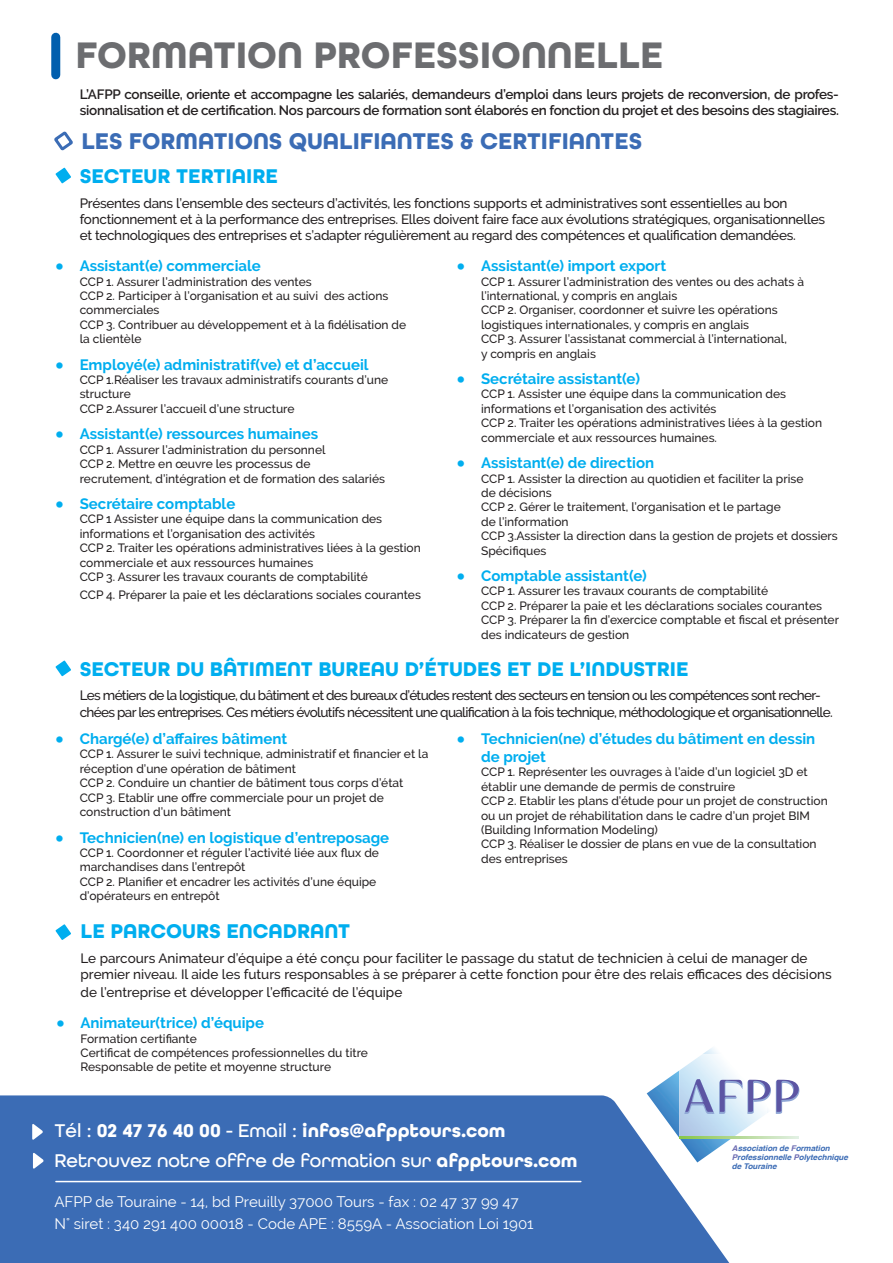
<style>
.page{position:relative;width:893px;height:1263px;background:#fff}
.page>*{position:absolute;margin:0;border:0;box-sizing:border-box;transform-origin:0 0}
.t1{font:700 39px "All Round Gothic";color:#6c6d70}
.t2{font:700 24px "All Round Gothic";color:#3b6cb5}
.t3{font:700 21px "All Round Gothic";color:#00aeef}
.t4{font:500 19.5px "All Round Gothic";color:#fff}
.t5{font:700 19.5px "All Round Gothic";color:#fff}
.t6{font:700 15px/18px "Raleway";color:#00aeef}
.t7{font:15px/22.2px "Raleway";color:#fff}
.t8{font:500 13.5px/16.2px "Raleway";letter-spacing:-.02em;color:#231f20}
.t9{font:500 13.5px/16.2px "Raleway";color:#231f20}
.t10{font:500 13.5px/16.2px "Raleway";letter-spacing:-.05em;color:#231f20}
.t11{font:600 13.5px/16.2px "Raleway";letter-spacing:-.02em;color:#231f20}
.t12{font:500 12px/14.4px "Raleway";color:#231f20}
.t13{font:italic 700 7.8px/9.4px "Helvetica";letter-spacing:-.01em;color:#3c6cb5;scale:1.04 1}
.s1{font-size:30px}
.s2{font-weight:500}
.s3{font-weight:700}
.s4{color:#6e6db2}
</style>
<div class="page">
<div style="left:0;top:1095px;width:730px;height:168px;background:#3b6cb5"></div>
<img style="left:647px;top:1048px;width:84px;height:114px">
<svg style="left:679px;top:1054px;width:121px;height:82px"></svg>
<img style="left:679px;top:1136px;width:120px;height:3px">
<svg style="left:33px;top:1152px;width:11px;height:17px"></svg>
<svg style="left:32px;top:1123px;width:11px;height:17px"></svg>
<hr style="left:56px;top:1181px;width:525px;height:1px;background:#fff">
<div style="left:51px;top:37px;width:9px;height:38px;background:#015fae"></div>
<svg style="left:54px;top:131px;width:19px;height:19px"></svg>
<svg style="left:55px;top:168px;width:16px;height:15px"></svg>
<svg style="left:55px;top:660px;width:16px;height:16px"></svg>
<svg style="left:55px;top:924px;width:16px;height:16px"></svg>
<h1 class="t1" style="left:75px;top:31px;width:589px">FORMATION PROFESSIONNELLE</h1>
<p class="t11" style="left:80px;top:86px;width:761px">L’AFPP conseille, oriente et accompagne les salariés, demandeurs d’emploi dans leurs projets de reconversion, de profes&shy;sionnalisation et de certification. Nos parcours de formation sont élaborés en fonction du projet et des besoins des stagiaires.</p>
<h2 class="t2" style="left:81px;top:127px;width:562px">LES FORMATIONS QUALIFIANTES &amp; CERTIFIANTES</h2>
<h3 class="t3" style="left:80px;top:164px;width:200px">SECTEUR TERTIAIRE</h3>
<p class="t8" style="left:80px;top:195px;width:747px">Présentes dans l’ensemble des secteurs d’activités, les fonctions supports et administratives sont essentielles au bon fonctionnement et à la performance des entreprises. Elles doivent faire face aux évolutions stratégiques, organisationnelles et technologiques des entreprises et s’adapter régulièrement au regard des compétences et qualification demandées.</p>
<p class="t6" style="left:54px;top:257px;width:208px"><span class="s1">•</span> Assistant(e) commerciale</p>
<p class="t12" style="left:80px;top:274px;width:328px">CCP 1. Assurer l’administration des ventes<br>CCP 2. Participer à l’organisation et au suivi des actions commerciales<br>CCP 3. Contribuer au développement et à la fidélisation de la clientèle</p>
<p class="t6" style="left:54px;top:355px;width:316px"><span class="s1">•</span> Employé(e) administratif(ve) et d’accueil</p>
<p class="t12" style="left:80px;top:373px;width:310px">CCP 1.Réaliser les travaux administratifs courants d’une structure<br>CCP 2.Assurer l’accueil d’une structure</p>
<p class="t6" style="left:54px;top:425px;width:265px"><span class="s1">•</span> Assistant(e) ressources humaines</p>
<p class="t12" style="left:80px;top:442px;width:307px">CCP 1. Assurer l’administration du personnel<br>CCP 2. Mettre en œuvre les processus de recrutement, d’intégration et de formation des salariés</p>
<p class="t6" style="left:54px;top:495px;width:183px"><span class="s1">•</span> Secrétaire comptable</p>
<p class="t12" style="left:80px;top:512px;width:343px">CCP 1 Assister une équipe dans la communication des informations et l’organisation des activités<br>CCP 2. Traiter les opérations administratives liées à la gestion commerciale et aux ressources humaines<br>CCP 3. Assurer les travaux courants de comptabilité</p>
<p class="t12" style="left:80px;top:588px;width:343px">CCP 4. Préparer la paie et les déclarations sociales courantes</p>
<p class="t6" style="left:456px;top:257px;width:212px"><span class="s1">•</span> Assistant(e) import export</p>
<p class="t12" style="left:481px;top:274px;width:324px">CCP 1. Assurer l’administration des ventes ou des achats à l’international, y compris en anglais<br>CCP 2. Organiser, coordonner et suivre les opérations logistiques internationales, y compris en anglais<br>CCP 3. Assurer l’assistanat commercial à l’international,<br>y compris en anglais</p>
<p class="t6" style="left:456px;top:370px;width:186px"><span class="s1">•</span> Secrétaire assistant(e)</p>
<p class="t12" style="left:481px;top:387px;width:343px">CCP 1. Assister une équipe dans la communication des informations et l’organisation des activités<br>CCP 2. Traiter les opérations administratives liées à la gestion commerciale et aux ressources humaines.</p>
<p class="t6" style="left:456px;top:454px;width:200px"><span class="s1">•</span> Assistant(e) de direction</p>
<p class="t12" style="left:481px;top:471px;width:358px">CCP 1. Assister la direction au quotidien et faciliter la prise<br>de décisions<br>CCP 2. Gérer le traitement, l’organisation et le partage<br>de l’information<br>CCP 3.Assister la direction dans la gestion de projets et dossiers Spécifiques</p>
<p class="t6" style="left:456px;top:567px;width:193px"><span class="s1">•</span> Comptable assistant(e)</p>
<p class="t12" style="left:481px;top:584px;width:359px">CCP 1. Assurer les travaux courants de comptabilité<br>CCP 2. Préparer la paie et les déclarations sociales courantes CCP 3. Préparer la fin d’exercice comptable et fiscal et présenter des indicateurs de gestion</p>
<h3 class="t3" style="left:80px;top:656px;width:610px">SECTEUR DU BÂTIMENT BUREAU D’ÉTUDES ET DE L’INDUSTRIE</h3>
<p class="t10" style="left:80px;top:688px;width:754px">Les métiers de la logistique, du bâtiment et des bureaux d’études restent des secteurs en tension ou les compétences sont recher&shy;chées par les entreprises. Ces métiers évolutifs nécessitent une qualification à la fois technique, méthodologique et organisationnelle.</p>
<p class="t6" style="left:54px;top:730px;width:235px"><span class="s1">•</span> Chargé(e) d’affaires bâtiment</p>
<p class="t12" style="left:80px;top:747px;width:350px">CCP 1. Assurer le suivi technique, administratif et financier et la réception d’une opération de bâtiment<br>CCP 2. Conduire un chantier de bâtiment tous corps d’état CCP 3. Etablir une offre commerciale pour un projet de construction d’un bâtiment</p>
<p class="t6" style="left:54px;top:828px;width:337px"><span class="s1">•</span> Technicien(ne) en logistique d’entreposage</p>
<p class="t12" style="left:80px;top:845px;width:301px">CCP 1. Coordonner et réguler l’activité liée aux flux de marchandises dans l’entrepôt<br>CCP 2. Planifier et encadrer les activités d’une équipe d’opérateurs en entrepôt</p>
<p class="t6" style="left:481px;top:730px;width:336px;text-indent:-26px"><span class="s1">•</span> Technicien(ne) d’études du bâtiment en dessin de projet</p>
<p class="t12" style="left:481px;top:765px;width:348px">CCP 1. Représenter les ouvrages à l’aide d’un logiciel 3D et établir une demande de permis de construire<br>CCP 2. Etablir les plans d’étude pour un projet de construction ou un projet de réhabilitation dans le cadre d’un projet BIM (Building Information Modeling)<br>CCP 3. Réaliser le dossier de plans en vue de la consultation des entreprises</p>
<h3 class="t3" style="left:81px;top:919px;width:271px">LE PARCOURS ENCADRANT</h3>
<p class="t9" style="left:81px;top:950px;width:753px">Le parcours Animateur d’équipe a été conçu pour faciliter le passage du statut de technicien à celui de manager de premier niveau. Il aide les futurs responsables à se préparer à cette fonction pour être des relais efficaces des décisions</p>
<p class="t9" style="left:81px;top:984px;width:323px">de l’entreprise et développer l’efficacité de l’équipe</p>
<p class="t6" style="left:55px;top:1014px;width:211px"><span class="s1">•</span> Animateur(trice) d’équipe</p>
<p class="t12" style="left:81px;top:1031px;width:289px">Formation certifiante<br>Certificat de compétences professionnelles du titre<br>Responsable de petite et moyenne structure</p>
<h3 class="t5" style="left:54px;top:1119px;width:453px"><span class="s2">Tél :</span> 02 47 76 40 00 <span class="s2">- Email :</span> infos@afpptours.com</h3>
<h3 class="t4" style="left:54px;top:1149px;width:525px">Retrouvez notre offre de formation sur <span class="s3">afpptours.com</span></h3>
<p class="t7" style="left:54px;top:1190px;width:481px">AFPP de Touraine - 14, bd Preuilly 37000 Tours - fax : 02 47 37 99 47<br>N° siret : 340 291 400 00018 - Code APE : 8559A - Association Loi 1901</p>
<p class="t13" style="left:732px;top:1143px;width:113px"><span class="s4">A</span>ssociation de <span class="s4">F</span>ormation<br><span class="s4">P</span>rofessionnelle <span class="s4">P</span>olytechnique de Touraine</p>
</div>
